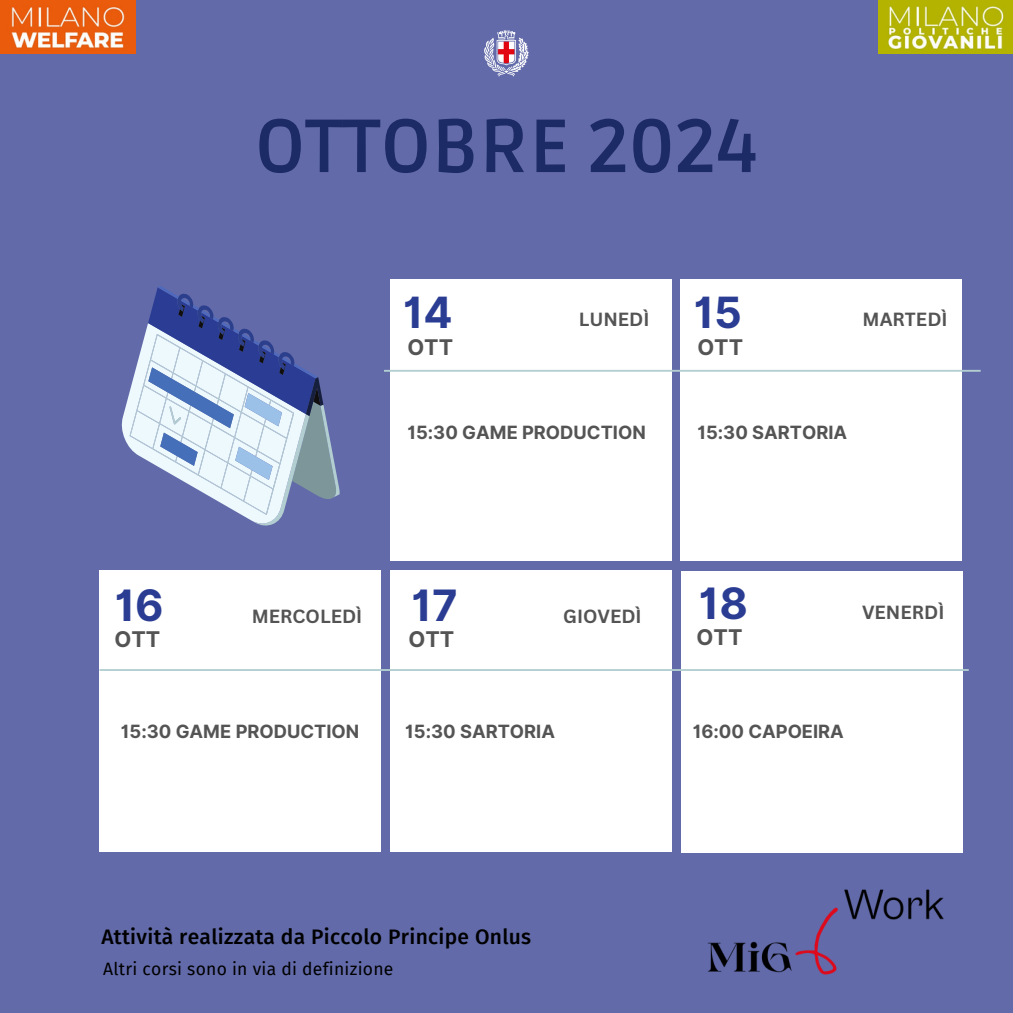
<style>
.page{position:relative;width:1013px;height:1013px;background:#fff}
.page>*{position:absolute;margin:0;border:0;box-sizing:border-box;transform-origin:0 0}
.t1{font:700 75px "Ruda";color:#1c2a66}
.t2{font:700 43.25px "Inter";color:#2a3d93}
.t3{font:700 43.12px "Inter";color:#2a3d93}
.t4{font:700 21.62px "Inter";color:#545454}
.t5{font:500 21px "Fira Sans";letter-spacing:.015em;color:#000}
.t6{font:700 18.5px "Canva Sans";color:#545454}
.t7{font:700 18.25px "Inter";color:#545454}
.t8{font:17.5px "Fira Sans";letter-spacing:.015em;color:#000}
</style>
<div class="page">
<div style="left:0;top:0;width:1012px;height:1012px;background:#626aa9"></div>
<img style="left:878px;top:0;width:134px;height:53px">
<img style="left:0;top:0;width:135px;height:53px">
<img style="left:484px;top:30px;width:45px;height:47px">
<img style="left:708px;top:889px;width:236px;height:86px">
<div style="left:681px;top:571px;width:281px;height:281px;background:#fff"></div>
<div style="left:99px;top:571px;width:281px;height:281px;background:#fff"></div>
<div style="left:390px;top:279px;width:281px;height:281px;background:#fff"></div>
<div style="left:390px;top:571px;width:281px;height:281px;background:#fff"></div>
<div style="left:680px;top:279px;width:281px;height:281px;background:#fff"></div>
<hr style="left:384px;top:370px;width:596px;height:2px;background:#b3cfd1">
<hr style="left:99px;top:669px;width:869px;height:2px;background:#b3cfd1">
<svg style="left:121px;top:286px;width:218px;height:239px"></svg>
<p class="t1" style="left:254px;top:103px;width:505px">OTTOBRE 2024</p>
<h2 class="t3" style="left:403px;top:286px;width:51px">14</h2>
<h4 class="t4" style="left:407px;top:334px;width:47px">OTT</h4>
<h4 class="t6" style="left:578px;top:306px;width:72px">LUNEDÌ</h4>
<h4 class="t3" style="left:694px;top:286px;width:50px">15</h4>
<p class="t4" style="left:697px;top:334px;width:47px">OTT</p>
<h2 class="t6" style="left:862px;top:306px;width:86px">MARTEDÌ</h2>
<h2 class="t7" style="left:407px;top:422px;width:240px">15:30 GAME PRODUCTION</h2>
<h4 class="t7" style="left:697px;top:422px;width:151px">15:30 SARTORIA</h4>
<h4 class="t2" style="left:115px;top:579px;width:51px">16</h4>
<h4 class="t6" style="left:252px;top:603px;width:112px">MERCOLEDÌ</h4>
<p class="t2" style="left:411px;top:579px;width:48px">17</p>
<h4 class="t2" style="left:699px;top:577px;width:51px">18</h4>
<p class="t6" style="left:563px;top:603px;width:80px">GIOVEDÌ</p>
<h4 class="t4" style="left:114px;top:626px;width:47px">OTT</h4>
<p class="t4" style="left:408px;top:626px;width:47px">OTT</p>
<h4 class="t4" style="left:696px;top:624px;width:47px">OTT</h4>
<h2 class="t6" style="left:862px;top:599px;width:84px">VENERDÌ</h2>
<p class="t7" style="left:121px;top:721px;width:240px">15:30 GAME PRODUCTION</p>
<h4 class="t7" style="left:405px;top:721px;width:151px">15:30 SARTORIA</h4>
<h3 class="t7" style="left:692px;top:721px;width:153px">16:00 CAPOEIRA</h3>
<p class="t5" style="left:101px;top:924px;width:431px">Attività realizzata da Piccolo Principe Onlus</p>
<p class="t8" style="left:103px;top:958px;width:292px">Altri corsi sono in via di definizione</p>
</div>
